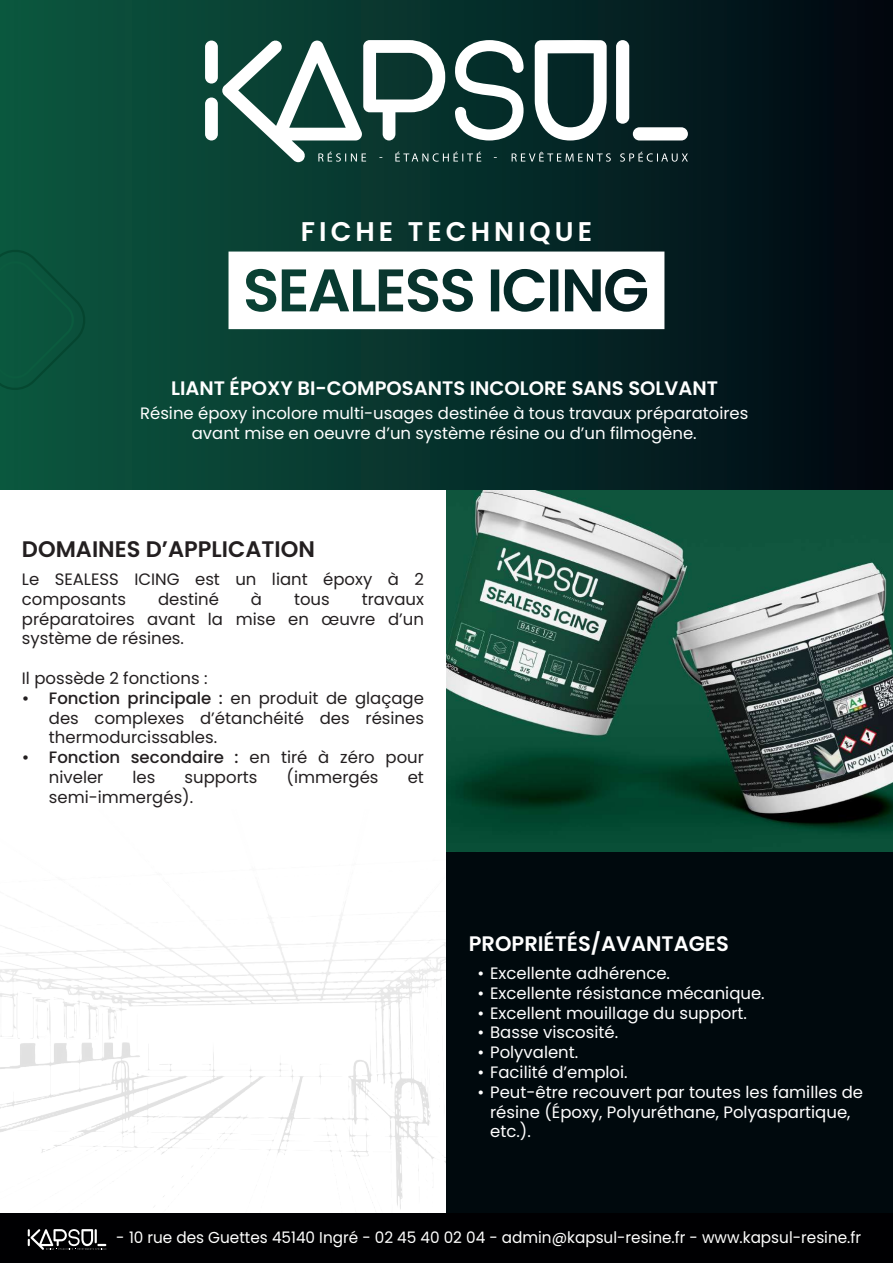
<style>
.page{position:relative;width:893px;height:1263px;background:#fff}
.page>*{position:absolute;margin:0;border:0;box-sizing:border-box;transform-origin:0 0}
.t1{font:600 27px "Poppins";letter-spacing:.15em;color:#fff}
.t2{font:600 22.5px "Poppins";color:#231f20}
.t3{font:600 21px "Poppins";color:#fff}
.t4{font:600 19.5px "Poppins";color:#fff}
.t5{font:16.5px/19.8px "Poppins";color:#fff;text-align:center}
.t6{font:16.5px/19.8px "Poppins";color:#231f20}
.t7{font:15.9px "Poppins";color:#fff;scale:.96 1}
.s1{font-weight:500}
.s2{font-size:15.75px}
</style>
<div class="page">
<div style="left:0;top:0;width:893px;height:1263px;background:linear-gradient(to right,#0c5941,#010813)"></div>
<img style="left:446px;top:490px;width:447px;height:362px">
<div style="left:0;top:490px;width:446px;height:773px;background:#fff"></div>
<img style="left:0;top:1023px;width:446px;height:186px">
<svg style="left:0;top:742px;width:475px;height:281px"></svg>
<svg style="left:205px;top:40px;width:483px;height:122px"></svg>
<div style="left:0;top:250px;width:85px;height:140px;background:#0b543d"></div>
<div style="left:446px;top:852px;width:447px;height:411px;background:#00090d"></div>
<div style="left:0;top:1213px;width:893px;height:50px;background:#000002"></div>
<svg style="left:28px;top:1229px;width:78px;height:21px"></svg>
<svg style="left:229px;top:252px;width:435px;height:77px"></svg>
<h1 class="t1" style="left:301px;top:215px;width:293px">FICHE TECHNIQUE</h1>
<p class="t4" style="left:171px;top:376px;width:548px">LIANT ÉPOXY BI-COMPOSANTS INCOLORE SANS SOLVANT</p>
<p class="t5" style="left:140px;top:404px;width:610px">Résine époxy incolore multi-usages destinée à tous travaux préparatoires avant mise en oeuvre d’un système résine ou d’un filmogène.</p>
<h2 class="t2" style="left:22px;top:536px;width:295px">DOMAINES D’APPLICATION</h2>
<p class="t6" style="left:22px;top:569px;width:404px">Le SEALESS ICING est un liant époxy à 2 composants</p>
<p class="t6" style="left:158px;top:589px;width:62px">destiné</p>
<p class="t6" style="left:251px;top:589px;width:13px">à</p>
<p class="t6" style="left:294px;top:589px;width:37px">tous</p>
<p class="t6" style="left:22px;top:589px;width:404px;text-align:justify;text-indent:340px">travaux préparatoires avant la mise en œuvre d’un système de résines.</p>
<p class="t6" style="left:22px;top:668px;width:187px">Il possède 2 fonctions :</p>
<p class="t6" style="left:49px;top:688px;width:377px;text-align:justify;text-indent:-27px"><span class="s1">• Fonction principale :</span> en produit de glaçage des complexes d’étanchéité des résines thermodurcissables.</p>
<p class="t6" style="left:49px;top:747px;width:377px;text-indent:-27px"><span class="s1">• Fonction secondaire :</span> en tiré à zéro pour niveler</p>
<p class="t6" style="left:133px;top:767px;width:24px">les</p>
<p class="t6" style="left:185px;top:767px;width:74px">supports</p>
<p class="t6" style="left:287px;top:767px;width:93px">(immergés</p>
<p class="t6" style="left:408px;top:767px;width:18px">et</p>
<p class="t6" style="left:49px;top:787px;width:146px">semi-immergés).</p>
<p class="t3" style="left:469px;top:931px;width:261px">PROPRIÉTÉS/AVANTAGES</p>
<p class="t5" style="left:477px;top:963px;width:194px">• Excellente adhérence.</p>
<p class="t5" style="left:477px;top:983px;width:289px">• Excellente résistance mécanique.</p>
<p class="t5" style="left:477px;top:1003px;width:271px">• Excellent mouillage du support.</p>
<p class="t5" style="left:477px;top:1023px;width:142px">• Basse viscosité.</p>
<p class="t5" style="left:477px;top:1042px;width:102px">• Polyvalent.</p>
<p class="t5" style="left:477px;top:1062px;width:152px">• Facilité d’emploi.</p>
<p class="t5" style="left:490px;top:1082px;width:374px;text-align:left;text-indent:-13px">• Peut-être recouvert par toutes les familles de résine (Époxy, Polyuréthane, Polyaspartique, etc.).</p>
<p class="t7" style="left:116px;top:1229px;width:777px">- 10 rue des Guettes 45140 <span class="s2">Ingré</span> - 02 45 40 02 04 - admin@kapsul-resine.fr - www.kapsul-resine.fr</p>
</div>
